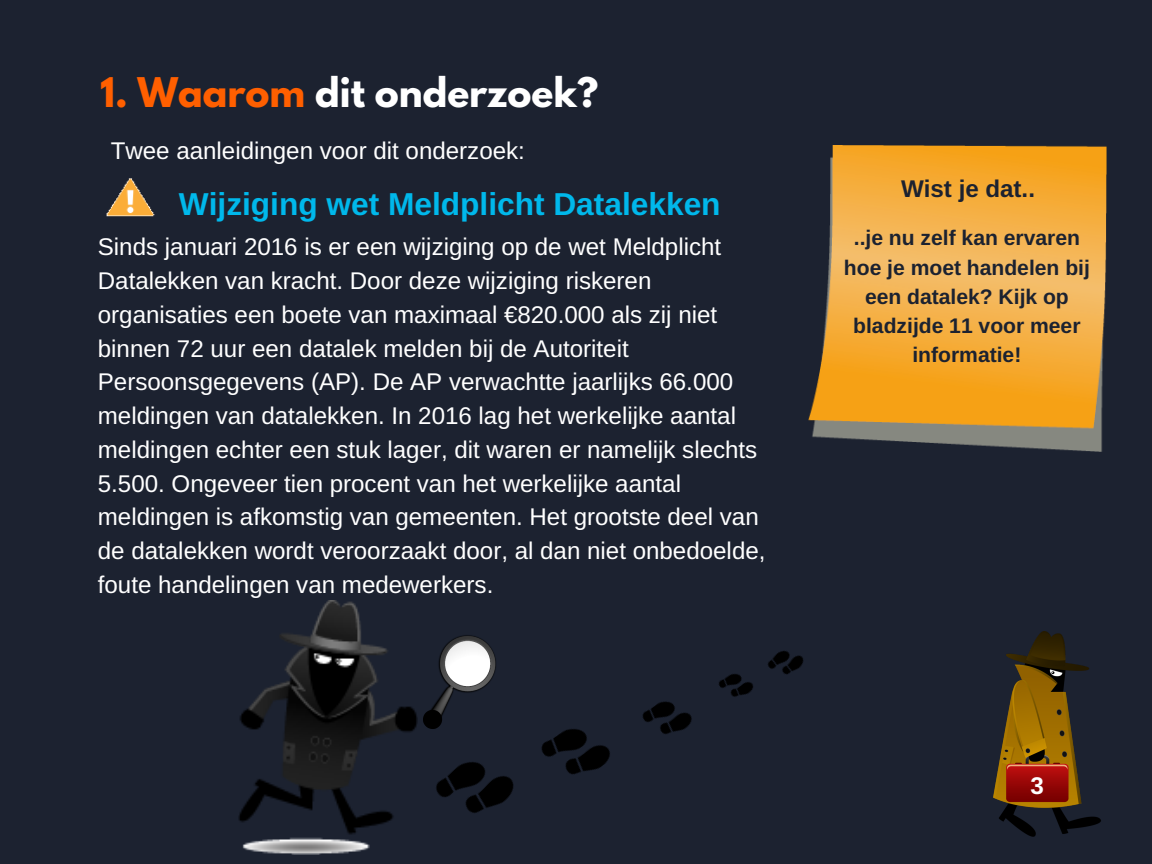
<style>
.page{position:relative;width:1152px;height:864px;background:#1c2230}
.page>*{position:absolute;margin:0;border:0;box-sizing:border-box;transform-origin:0 0}
.t1{font:700 36.3px "League Spartan";color:#fff}
.t2{font:700 31.65px "Arimo";color:#00b8eb}
.t3{font:24.15px/33.8px "Arimo";color:#fff}
.t4{font:700 24.15px "Arimo";color:#1c2230}
.t5{font:700 24.15px "Arimo";color:#fff}
.t6{font:700 21.15px/29.2px "Arimo";color:#1c2230;text-align:center}
.s1{color:#ff5f00}
</style>
<div class="page">
<img style="left:238px;top:601px;width:175px;height:254px">
<img style="left:407px;top:631px;width:89px;height:99px">
<svg style="left:423px;top:710px;width:19px;height:19px"></svg>
<img style="left:436px;top:762px;width:78px;height:51px">
<img style="left:541px;top:729px;width:69px;height:45px">
<img style="left:642px;top:701px;width:50px;height:33px">
<img style="left:768px;top:658px;width:36px;height:17px">
<img style="left:719px;top:674px;width:34px;height:23px">
<img style="left:993px;top:631px;width:108px;height:206px">
<img style="left:106px;top:178px;width:49px;height:39px">
<img style="left:809px;top:145px;width:298px;height:306px">
<h1 class="t1" style="left:100px;top:74px;width:500px"><span class="s1">1. Waarom</span> dit onderzoek?</h1>
<p class="t3" style="left:111px;top:133px;width:416px">Twee aanleidingen voor dit onderzoek:</p>
<h2 class="t2" style="left:179px;top:186px;width:543px">Wijziging wet Meldplicht Datalekken</h2>
<p class="t3" style="left:98px;top:230px;width:669px">Sinds januari 2016 is er een wijziging op de wet Meldplicht Datalekken van kracht. Door deze wijziging riskeren organisaties een boete van maximaal €820.000 als zij niet binnen 72 uur een datalek melden bij de Autoriteit Persoonsgegevens (AP). De AP verwachtte jaarlijks 66.000 meldingen van datalekken. In 2016 lag het werkelijke aantal meldingen echter een stuk lager, dit waren er namelijk slechts 5.500. Ongeveer tien procent van het werkelijke aantal meldingen is afkomstig van gemeenten. Het grootste deel van de datalekken wordt veroorzaakt door, al dan niet onbedoelde, foute handelingen van medewerkers.</p>
<p class="t4" style="left:901px;top:175px;width:135px">Wist je dat..</p>
<p class="t6" style="left:844px;top:223px;width:248px">..je nu zelf kan ervaren hoe je moet handelen bij een datalek? Kijk op bladzijde 11 voor meer informatie!</p>
<p class="t5" style="left:1030px;top:772px;width:15px">3</p>
</div>
